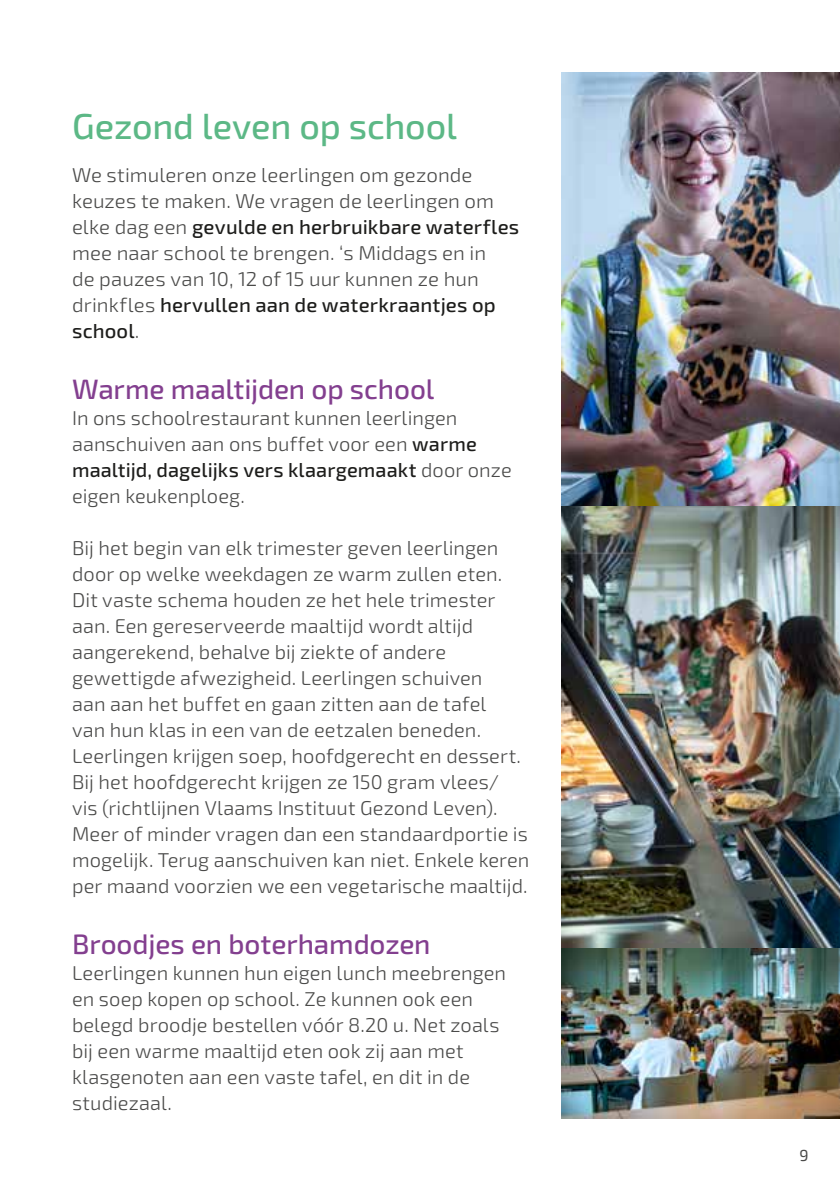
<style>
.page{position:relative;width:840px;height:1191px;background:#fff}
.page>*{position:absolute;margin:0;border:0;box-sizing:border-box;transform-origin:0 0}
.t1{font:500 36px "Exo 2";letter-spacing:-.005em;color:#5cb886}
.t2{font:500 28px "Exo 2";letter-spacing:-.005em;color:#833f8f}
.t3{font:300 20px/26px "Exo 2";letter-spacing:.005em;color:#4a4a49}
.t4{font:16px "Exo 2";color:#4a4a49}
.s1{font-weight:500;color:#1d1d1b}
</style>
<div class="page">
<img style="left:561px;top:72px;width:278px;height:1047px">
<h1 class="t1" style="left:72px;top:110px;width:386px">Gezond leven op school</h1>
<p class="t3" style="left:72px;top:163px;width:448px">We stimuleren onze leerlingen om gezonde keuzes te maken. We vragen de leerlingen om elke dag een <span class="s1">gevulde en herbruikbare waterfles </span>mee naar school te brengen. ‘s Middags en in<br>de pauzes van 10, 12 of 15 uur kunnen ze hun drinkfles <span class="s1">hervullen aan de waterkraantjes op school</span>.</p>
<h2 class="t2" style="left:72px;top:376px;width:363px">Warme maaltijden op school</h2>
<p class="t3" style="left:72px;top:406px;width:441px">In ons schoolrestaurant kunnen leerlingen aanschuiven aan ons buffet voor een <span class="s1">warme maaltijd, dagelijks vers klaargemaakt</span> door onze eigen keukenploeg.</p>
<p class="t3" style="left:72px;top:536px;width:458px">Bij het begin van elk trimester geven leerlingen door op welke weekdagen ze warm zullen eten.<br>Dit vaste schema houden ze het hele trimester aan. Een gereserveerde maaltijd wordt altijd aangerekend, behalve bij ziekte of andere gewettigde afwezigheid. Leerlingen schuiven<br>aan aan het buffet en gaan zitten aan de tafel<br>van hun klas in een van de eetzalen beneden.<br>Leerlingen krijgen soep, hoofdgerecht en dessert.<br>Bij het hoofdgerecht krijgen ze 150 gram vlees/ vis (richtlijnen Vlaams Instituut Gezond Leven).<br>Meer of minder vragen dan een standaardportie is mogelijk. Terug aanschuiven kan niet. Enkele keren per maand voorzien we een vegetarische maaltijd.</p>
<h2 class="t2" style="left:72px;top:931px;width:360px">Broodjes en boterhamdozen</h2>
<p class="t3" style="left:72px;top:961px;width:435px">Leerlingen kunnen hun eigen lunch meebrengen en soep kopen op school. Ze kunnen ook een belegd broodje bestellen vóór 8.20 u. Net zoals bij een warme maaltijd eten ook zij aan met klasgenoten aan een vaste tafel, en dit in de studiezaal.</p>
<p class="t4" style="left:798px;top:1148px;width:11px">9</p>
</div>
